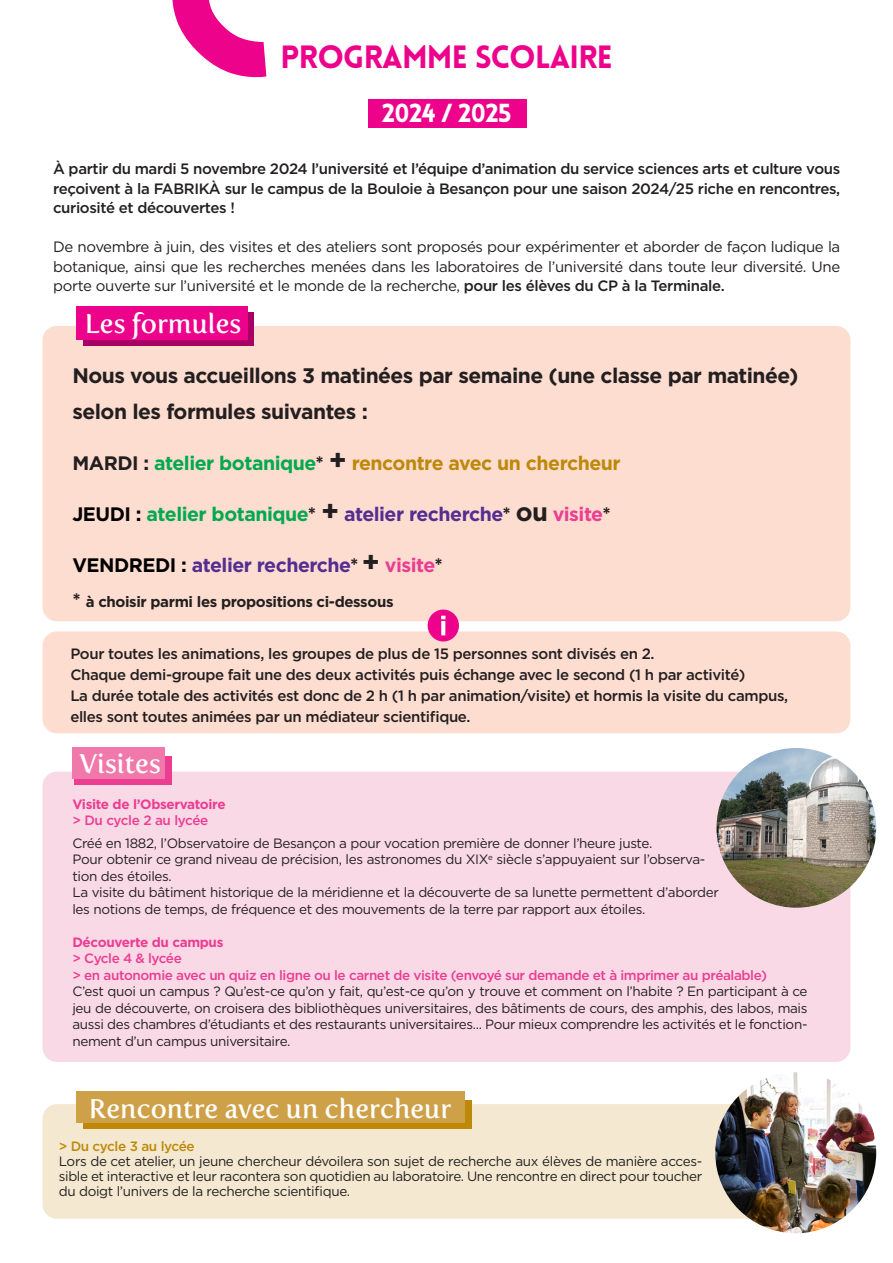
<style>
.page{position:relative;width:893px;height:1263px;background:#fff}
.page>*{position:absolute;margin:0;border:0;box-sizing:border-box;transform-origin:0 0}
.t1{font:900 31.5px "Lovelo";letter-spacing:-.025em;color:#ed028c}
.t2{font:26.85px "Fertigo Pro";color:#fff}
.t3{font:900 25.5px "Lovelo";letter-spacing:-.025em;color:#fff}
.t4{font:700 21px/36px "Gotham";letter-spacing:-.025em;color:#231f20}
.t5{font:700 19.5px "Gotham";letter-spacing:-.025em;color:#00a84e}
.t6{font:700 19.5px "Gotham";letter-spacing:-.025em;color:#be8909}
.t7{font:700 19.5px "Gotham";letter-spacing:-.025em;color:#542e91}
.t8{font:500 15px/21px "Gotham";letter-spacing:-.025em;color:#231f20;text-align:justify}
.t9{font:15px/19.5px "Gotham";letter-spacing:-.025em;color:#231f20;text-align:justify}
.t10{font:700 15px "Gotham";letter-spacing:-.025em;color:#231f20}
.t11{font:13.5px/16.5px "Gotham";letter-spacing:-.025em;color:#231f20;text-align:justify}
.t12{font:500 13.5px/16.5px "Gotham";letter-spacing:-.03em;color:#eb3d92}
.t13{font:700 13.5px "Gotham";letter-spacing:-.025em;color:#eb3d92}
.t14{font:500 13.5px "Gotham";letter-spacing:-.025em;color:#be8909}
.s1{font-weight:500}
.s2{color:#231f20}
.s3{color:#00a84e}
.s4{font-size:28.5px;color:#231f20}
.s5{color:#000001}
.s6{color:#542e91}
.s7{font-size:25.5px;color:#231f20}
.s8{color:#eb3d92}
.s9{font-size:19.5px}
</style>
<div class="page">
<div style="left:43px;top:326px;width:807px;height:295px;background:#fdddd0;border-radius:14px"></div>
<div style="left:43px;top:631px;width:807px;height:102px;background:#fdddd0;border-radius:14px"></div>
<div style="left:368px;top:99px;width:158px;height:29px;background:#ed028c"></div>
<div style="left:43px;top:772px;width:807px;height:290px;background:#f9d9e6;border-radius:14px"></div>
<div style="left:43px;top:1104px;width:807px;height:115px;background:#f4e8d1;border-radius:14px"></div>
<img style="left:715px;top:1072px;width:161px;height:161px;border-radius:80px">
<svg style="left:83px;top:312px;width:170px;height:34px"></svg>
<div style="left:76px;top:306px;width:171px;height:33px;background:#ed028c"></div>
<svg style="left:172px;top:0;width:94px;height:77px"></svg>
<img style="left:716px;top:748px;width:160px;height:160px;border-radius:80px">
<div style="left:83px;top:1100px;width:389px;height:29px;background:#be8909"></div>
<div style="left:76px;top:1091px;width:388px;height:32px;background:#cea149"></div>
<div style="left:74px;top:756px;width:98px;height:29px;background:#eb3d92"></div>
<div style="left:72px;top:747px;width:93px;height:32px;background:#f078aa"></div>
<svg style="left:427px;top:609px;width:33px;height:33px"></svg>
<svg style="left:441px;top:621px;width:4px;height:14px"></svg>
<h1 class="t1" style="left:281px;top:37px;width:334px">PROGRAMME SCOLAIRE</h1>
<h3 class="t3" style="left:382px;top:97px;width:131px">2024 / 2025</h3>
<p class="t8" style="left:53px;top:159px;width:789px;line-height:19.5px">À partir du mardi 5 novembre 2024 l’université et l’équipe d’animation du service sciences arts et culture vous reçoivent à la FABRIKÀ sur le campus de la Bouloie à Besançon pour une saison 2024/25 riche en rencontres, curiosité et découvertes !</p>
<p class="t9" style="left:53px;top:237px;width:789px">De novembre à juin, des visites et des ateliers sont proposés pour expérimenter et aborder de façon ludique la botanique, ainsi que les recherches menées dans les laboratoires de l’université dans toute leur diversité. Une porte ouverte sur l’université et le monde de la recherche, <span class="s1">pour les élèves du CP à la Terminale.</span></p>
<h2 class="t2" style="left:85px;top:308px;width:158px">Les formules</h2>
<h3 class="t4" style="left:72px;top:357px;width:728px">Nous vous accueillons 3 matinées par semaine (une classe par matinée) selon les formules suivantes :</h3>
<h3 class="t6" style="left:72px;top:450px;width:550px"><span class="s2">MARDI :</span> <span class="s3">atelier botanique</span><span class="s2">*</span> <span class="s4">+</span> rencontre avec un chercheur</h3>
<h3 class="t5" style="left:72px;top:501px;width:540px"><span class="s5">JEUDI :</span> atelier botanique<span class="s2">*</span> <span class="s4">+</span> <span class="s6">atelier recherche</span><span class="s2">*</span> <span class="s7">ou</span> <span class="s8">visite</span><span class="s2">*</span></h3>
<h3 class="t7" style="left:72px;top:552px;width:372px"><span class="s5">VENDREDI :</span> atelier recherche<span class="s2">*</span> <span class="s4">+</span> <span class="s8">visite</span><span class="s2">*</span></h3>
<p class="t10" style="left:72px;top:591px;width:323px"><span class="s9">*</span> à choisir parmi les propositions ci-dessous</p>
<p class="t8" style="left:70px;top:643px;width:719px;text-align:left">Pour toutes les animations, les groupes de plus de 15 personnes sont divisés en 2.<br>Chaque demi-groupe fait une des deux activités puis échange avec le second (1 h par activité)<br>La durée totale des activités est donc de 2 h (1 h par animation/visite) et hormis la visite du campus, elles sont toutes animées par un médiateur scientifique.</p>
<h2 class="t2" style="left:79px;top:748px;width:83px">Visites</h2>
<p class="t13" style="left:72px;top:795px;width:155px">Visite de l’Observatoire</p>
<p class="t12" style="left:72px;top:812px;width:137px">&gt; Du cycle 2 au lycée</p>
<p class="t11" style="left:72px;top:834px;width:648px;text-align:left">Créé en 1882, l’Observatoire de Besançon a pour vocation première de donner l’heure juste.<br>Pour obtenir ce grand niveau de précision, les astronomes du XIX<sup>e</sup> siècle s’appuyaient sur l’observa&shy;tion des étoiles.<br>La visite du bâtiment historique de la méridienne et la découverte de sa lunette permettent d’aborder les notions de temps, de fréquence et des mouvements de la terre par rapport aux étoiles.</p>
<p class="t13" style="left:72px;top:933px;width:153px">Découverte du campus</p>
<p class="t12" style="left:72px;top:950px;width:696px">&gt; Cycle 4 &amp; lycée<br>&gt; en autonomie avec un quiz en ligne ou le carnet de visite (envoyé sur demande et à imprimer au préalable)</p>
<p class="t11" style="left:72px;top:983px;width:737px">C’est quoi un campus ? Qu’est-ce qu’on y fait, qu’est-ce qu’on y trouve et comment on l’habite ? En participant à ce jeu de découverte, on croisera des bibliothèques universitaires, des bâtiments de cours, des amphis, des labos, mais aussi des chambres d’étudiants et des restaurants universitaires... Pour mieux comprendre les activités et le fonction&shy;nement d’un campus universitaire.</p>
<h2 class="t2" style="left:89px;top:1092px;width:364px">Rencontre avec un chercheur</h2>
<p class="t14" style="left:59px;top:1138px;width:137px">&gt; Du cycle 3 au lycée</p>
<p class="t11" style="left:59px;top:1154px;width:645px;line-height:15px">Lors de cet atelier, un jeune chercheur dévoilera son sujet de recherche aux élèves de manière acces&shy;sible et interactive et leur racontera son quotidien au laboratoire. Une rencontre en direct pour toucher du doigt l’univers de la recherche scientifique.</p>
</div>
